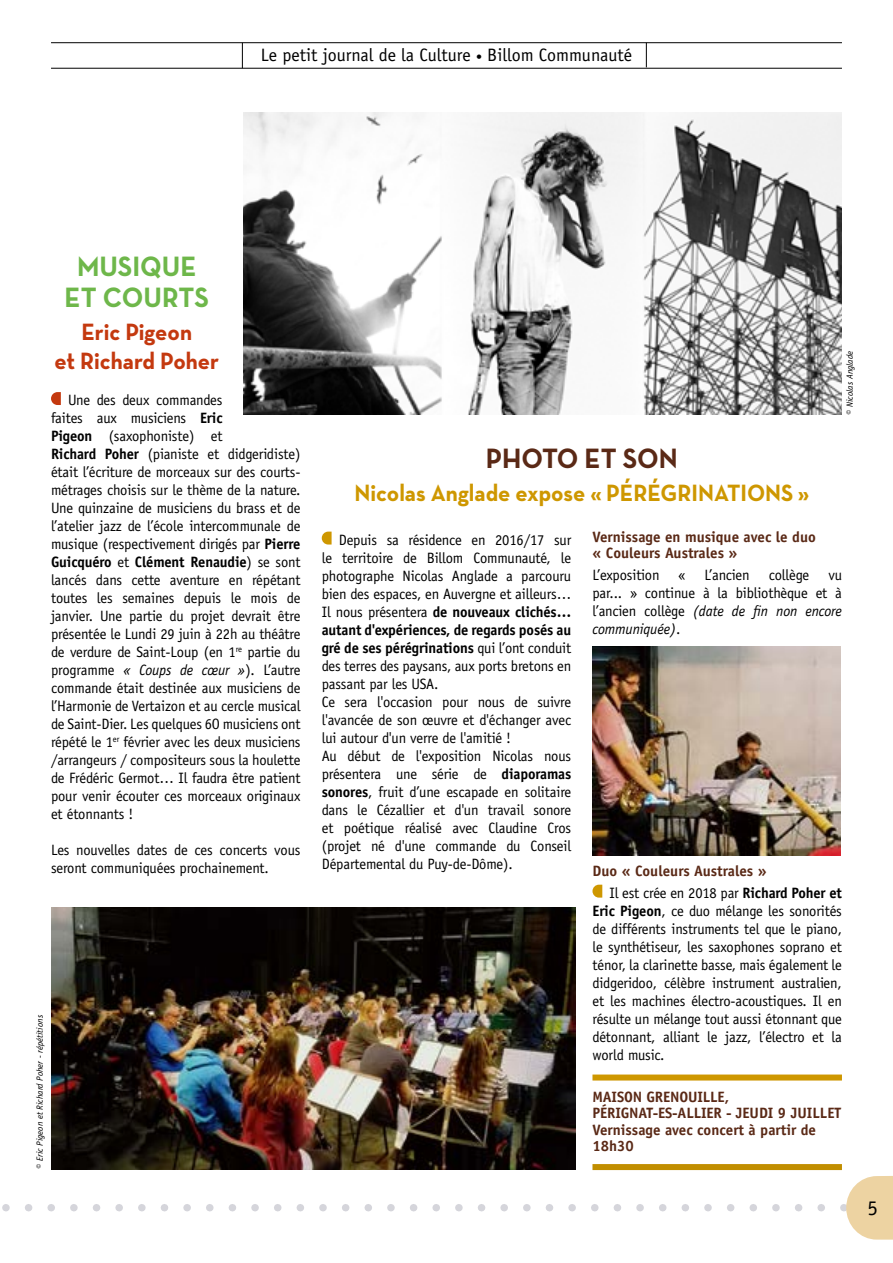
<style>
.page{position:relative;width:893px;height:1263px;background:#fff}
.page>*{position:absolute;margin:0;border:0;box-sizing:border-box;transform-origin:0 0}
.t1{font:700 28.5px/31.5px "Neutra Text";color:#6eb74a;text-align:center;scale:.95 1}
.t2{font:700 28.5px "Neutra Text";color:#5a2916;scale:.95 1}
.t3{font:700 24px "Neutra Text";color:#ce9700;scale:.95 1}
.t4{font:700 24px/28.8px "Neutra Text";color:#c4390f;text-align:center;scale:.95 1}
.t5{font:21px "Officina Sans Std";color:#000}
.t6{font:18px "Officina Sans Std";color:#000}
.t7{font:15px/18px "Officina Sans Std";letter-spacing:-.01em;color:#000}
.t8{font:700 15px/16.5px "Officina Sans Std";color:#5a2916}
.t9{font:italic 9px "Officina Sans Std";color:#000}
.s1{font-size:12px}
.s2{font-weight:700}
.s3{font-style:italic}
.s4{font-weight:400;color:#000}
.s5{color:#000}
</style>
<div class="page">
<hr style="left:51px;top:42px;width:791px;height:1px;background:#000">
<hr style="left:51px;top:68px;width:791px;height:1px;background:#000">
<svg style="left:646px;top:43px;width:1px;height:24px"></svg>
<svg style="left:242px;top:43px;width:1px;height:25px"></svg>
<svg style="left:2px;top:1176px;width:891px;height:64px"></svg>
<svg style="left:51px;top:392px;width:10px;height:13px"></svg>
<svg style="left:322px;top:532px;width:10px;height:12px"></svg>
<div style="left:592px;top:1074px;width:250px;height:6px;background:#ce9700"></div>
<div style="left:592px;top:1164px;width:250px;height:6px;background:#c18e00"></div>
<svg style="left:592px;top:885px;width:10px;height:12px"></svg>
<img style="left:51px;top:908px;width:524px;height:261px">
<img style="left:244px;top:113px;width:598px;height:302px">
<img style="left:592px;top:646px;width:248px;height:210px">
<p class="t6" style="left:261px;top:44px;width:373px">Le petit journal de la Culture <span class="s1">•</span> Billom Communauté</p>
<h1 class="t1" style="left:65px;top:250px;width:153px">MUSIQUE<br>ET COURTS</h1>
<h2 class="t4" style="left:55px;top:317px;width:175px">Eric Pigeon<br>et Richard Poher</h2>
<p class="t7" style="left:51px;top:391px;width:251px;text-indent:17px">Une des deux commandes<br>faites aux musiciens <span class="s2">Eric<br>Pigeon</span> (saxophoniste) et<br><span class="s2">Richard Poher</span> (pianiste et didgeridiste) était l’écriture de morceaux sur des courts&shy;métrages choisis sur le thème de la nature.<br>Une quinzaine de musiciens du brass et de l’atelier jazz de l’école intercommunale de musique (respectivement dirigés par <span class="s2">Pierre Guicquéro</span> et <span class="s2">Clément Renaudie</span>) se sont lancés dans cette aventure en répétant toutes les semaines depuis le mois de janvier. Une partie du projet devrait être présentée le Lundi 29 juin à 22h au théâtre de verdure de Saint-Loup (en 1<sup>re</sup> partie du programme <span class="s3">« Coups de cœur »</span>). L’autre commande était destinée aux musiciens de l’Harmonie de Vertaizon et au cercle musical de Saint-Dier. Les quelques 6O musiciens ont répété le 1<sup>er</sup> février avec les deux musiciens /arrangeurs / compositeurs sous la houlette de Frédéric Germot… Il faudra être patient pour venir écouter ces morceaux originaux et étonnants !</p>
<p class="t7" style="left:51px;top:841px;width:251px">Les nouvelles dates de ces concerts vous seront communiquées prochainement.</p>
<p class="t9" style="left:35px;top:1169px;width:155px;rotate:-90deg">© Eric Pigeon et Richard Poher - répétitions</p>
<h1 class="t2" style="left:486px;top:440px;width:204px">PHOTO ET SON</h1>
<h2 class="t3" style="left:355px;top:478px;width:480px">Nicolas Anglade expose « PÉRÉGRINATIONS »</h2>
<p class="t9" style="left:844px;top:415px;width:65px;rotate:-90deg">© Nicolas Anglade</p>
<p class="t7" style="left:322px;top:531px;width:251px;text-indent:17px">Depuis sa résidence en 2016/17 sur le territoire de Billom Communauté, le photographe Nicolas Anglade a parcouru bien des espaces, en Auvergne et ailleurs… Il nous présentera <span class="s2">de nouveaux clichés… autant d'expériences, de regards posés au gré de ses pérégrinations</span> qui l’ont conduit des terres des paysans, aux ports bretons en passant par les USA.<br>Ce sera l'occasion pour nous de suivre l'avancée de son œuvre et d'échanger avec lui autour d'un verre de l'amitié !<br>Au début de l'exposition Nicolas nous présentera une série de <span class="s2">diaporamas sonores</span>, fruit d’une escapade en solitaire dans le Cézallier et d'un travail sonore et poétique réalisé avec Claudine Cros (projet né d'une commande du Conseil Départemental du Puy-de-Dôme).</p>
<p class="t8" style="left:592px;top:528px;width:225px">Vernissage en musique avec le duo « Couleurs Australes »</p>
<p class="t7" style="left:592px;top:566px;width:69px">L’exposition</p>
<p class="t7" style="left:679px;top:566px;width:8px">«</p>
<p class="t7" style="left:705px;top:566px;width:47px">L’ancien</p>
<p class="t7" style="left:769px;top:566px;width:42px">collège</p>
<p class="t7" style="left:592px;top:566px;width:251px;text-align:justify;text-indent:236px">vu par... » continue à la bibliothèque et à l’ancien collège <span class="s3">(date de fin non encore communiquée)</span>.</p>
<p class="t8" style="left:609px;top:859px;width:234px;line-height:22.2px;text-indent:-17px">Duo « Couleurs Australes »<br><span class="s4">Il est crée en 2018 par</span> <span class="s5">Richard Poher et</span></p>
<p class="t7" style="left:592px;top:902px;width:251px;text-align:justify"><span class="s2">Eric Pigeon</span>, ce duo mélange les sonorités de différents instruments tel que le piano, le synthétiseur, les saxophones soprano et ténor, la clarinette basse, mais également le didgeridoo, célèbre instrument australien, et les machines électro-acoustiques. Il en résulte un mélange tout aussi étonnant que détonnant, alliant le jazz, l’électro et la world music.</p>
<p class="t8" style="left:592px;top:1088px;width:250px">MAISON GRENOUILLE,<br>PÉRIGNAT-ES-ALLIER - JEUDI 9 JUILLET<br>Vernissage avec concert à partir de<br>18h30</p>
<h3 class="t5" style="left:868px;top:1196px;width:12px">5</h3>
</div>
